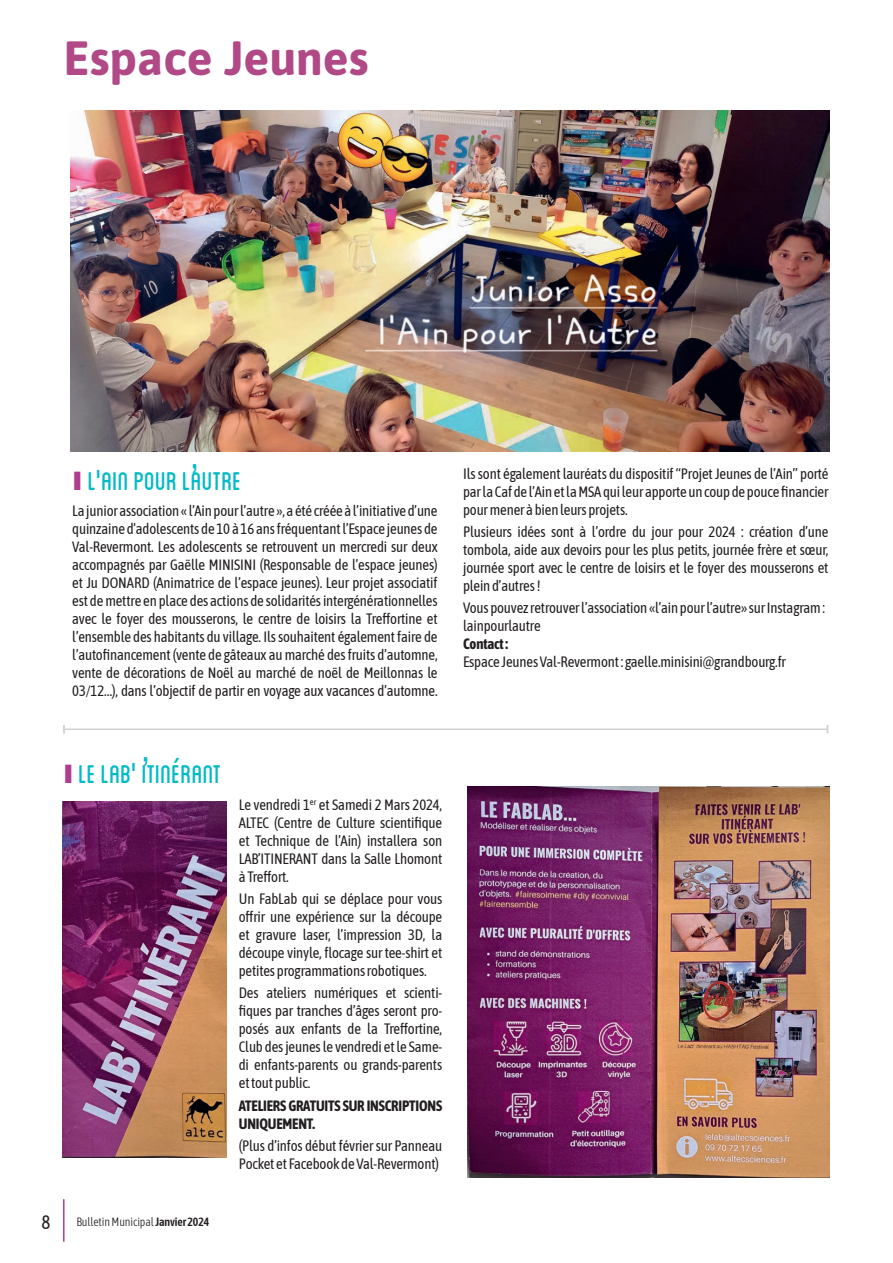
<style>
.page{position:relative;width:893px;height:1263px;background:#fff}
.page>*{position:absolute;margin:0;border:0;box-sizing:border-box;transform-origin:0 0}
.t1{font:700 48px "Asap";color:#b04985}
.t2{font:36px "Blanch Caps";color:#03bac7}
.t3{font:19.5px "Asap Condensed";color:#231f20}
.t4{font:15px/18px "Asap Condensed";letter-spacing:-.01em;color:#231f20;text-align:justify}
.t5{font:700 15px/18px "Asap Condensed";letter-spacing:-.01em;color:#231f20}
.t6{font:300 12px "Asap Condensed";letter-spacing:-.01em;color:#231f20}
.s1{font-family:"Arial";font-weight:900;font-size:25.5px;color:#af3d91}
.s2{font-weight:600}
</style>
<div class="page">
<hr style="left:63px;top:1199px;width:2px;height:43px;background:#af3d91">
<img style="left:63px;top:801px;width:163px;height:356px">
<img style="left:71px;top:111px;width:758px;height:341px">
<img style="left:468px;top:786px;width:361px;height:392px">
<hr style="left:64px;top:728px;width:763px;height:2px;background:#d1d2d4">
<svg style="left:63px;top:725px;width:2px;height:8px"></svg>
<h1 class="t1" style="left:64px;top:23px;width:306px">Espace Jeunes</h1>
<h2 class="t2" style="left:72px;top:465px;width:171px"><span class="s1">I</span> l'Ain pour l’autre</h2>
<p class="t4" style="left:72px;top:501px;width:367px">La junior association « l’Ain pour l’autre », a été créée à l’initiative d’une quinzaine d’adolescents de 10 à 16 ans fréquentant l’Espace jeunes de Val-Revermont. Les adolescents se retrouvent un mercredi sur deux accompagnés par Gaëlle MINISINI (Responsable de l’espace jeunes) et Ju DONARD (Animatrice de l’espace jeunes). Leur projet associatif est de mettre en place des actions de solidarités intergénérationnelles avec le foyer des mousserons, le centre de loisirs la Treffortine et l’ensemble des habitants du village. Ils souhaitent également faire de l’autofinancement (vente de gâteaux au marché des fruits d’automne, vente de décorations de Noël au marché de noël de Meillonnas le 03/12…), dans l’objectif de partir en voyage aux vacances d’automne.</p>
<p class="t4" style="left:463px;top:463px;width:367px">Ils sont également lauréats du dispositif “Projet Jeunes de l’Ain” porté par la Caf de l’Ain et la MSA qui leur apporte un coup de pouce financier pour mener à bien leurs projets.</p>
<p class="t4" style="left:463px;top:522px;width:367px">Plusieurs idées sont à l’ordre du jour pour 2024 : création d’une tombola, aide aux devoirs pour les plus petits, journée frère et sœur, journée sport avec le centre de loisirs et le foyer des mousserons et plein d’autres !</p>
<p class="t4" style="left:463px;top:598px;width:363px">Vous pouvez retrouver l’association «l’ain pour l’autre» sur Instagram : lainpourlautre</p>
<p class="t5" style="left:463px;top:634px;width:46px">Contact :</p>
<p class="t4" style="left:463px;top:652px;width:324px">Espace Jeunes Val-Revermont : gaelle.minisini@grandbourg.fr</p>
<h2 class="t2" style="left:63px;top:758px;width:160px"><span class="s1">I</span> Le Lab' ’itinérant</h2>
<h3 class="t3" style="left:42px;top:1209px;width:10px">8</h3>
<p class="t6" style="left:77px;top:1213px;width:134px">Bulletin Municipal <span class="s2">Janvier 2024</span></p>
<p class="t4" style="left:239px;top:794px;width:205px">Le vendredi 1<sup>er</sup> et Samedi 2 Mars 2024, ALTEC (Centre de Culture scientifique et Technique de l’Ain) installera son LAB’ITINERANT dans la Salle Lhomont à Treffort.</p>
<p class="t4" style="left:239px;top:889px;width:205px">Un FabLab qui se déplace pour vous offrir une expérience sur la découpe et gravure laser, l’impression 3D, la découpe vinyle, flocage sur tee-shirt et petites programmations robotiques.</p>
<p class="t4" style="left:239px;top:983px;width:205px">Des ateliers numériques et scienti&shy;fiques par tranches d’âges seront pro&shy;posés aux enfants de la Treffortine, Club des jeunes le vendredi et le Same&shy;di enfants-parents ou grands-parents et tout public.</p>
<p class="t5" style="left:239px;top:1095px;width:205px">ATELIERS GRATUITS SUR INSCRIPTIONS<br>UNIQUEMENT.</p>
<p class="t4" style="left:239px;top:1135px;width:205px">(Plus d’infos début février sur Panneau<br>Pocket et Facebook de Val-Revermont)</p>
</div>
